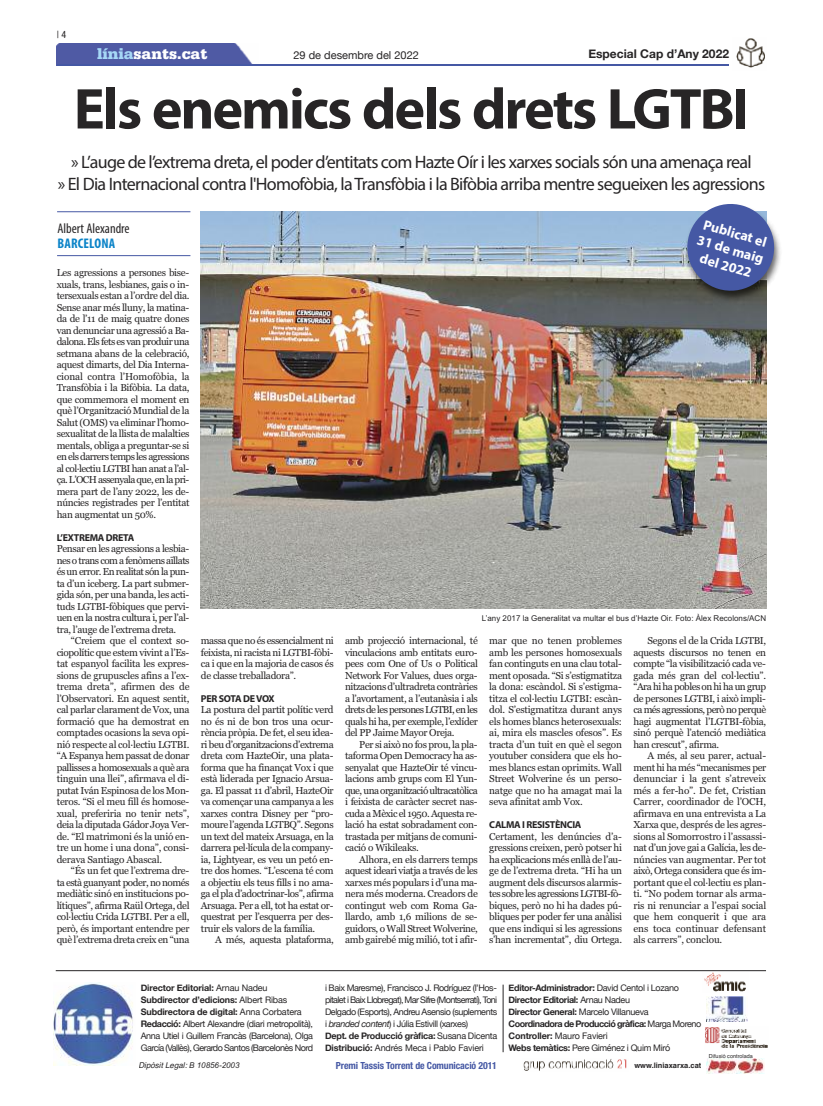
<style>
.page{position:relative;width:823px;height:1106px;background:#fff}
.page>*{position:absolute;margin:0;border:0;box-sizing:border-box;transform-origin:0 0}
.t1{font:700 58px "Myriad Pro";letter-spacing:-.035em;color:#272526}
.t2{font:18px/22px "Myriad Pro";letter-spacing:-.04em;color:#272526;text-align:center}
.t3{font:900 16px "Serifa";color:#fff}
.t4{font:700 14px "Myriad Pro";color:#fff}
.t5{font:condensed 14px "Myriad Pro";color:#272526}
.t6{font:700 condensed 14px "Myriad Pro";letter-spacing:.015em;color:#0c84c8}
.t7{font:700 12px "Helvetica Neue";color:#272526}
.t8{font:11px "Helvetica Neue";color:#272526}
.t9{font:10px/11.5px "Georgia";letter-spacing:-.03em;color:#272526;text-align:justify}
.t10{font:700 10px "Myriad Pro";letter-spacing:-.03em;color:#272526}
.t11{font:condensed 10px "Helvetica Neue";color:#272526}
.t12{font:700 condensed 9.8px "Helvetica Neue LT Std";letter-spacing:-.01em;color:#4558a4}
.t13{font:9px/12px "Helvetica Neue";letter-spacing:-.045em;color:#272526}
.t14{font:700 9px/12px "Helvetica Neue";letter-spacing:-.035em;color:#272526}
.t15{font:8px "Arial";color:#272526}
.t16{font:italic 8px "Helvetica";color:#272526}
.t17{font:700 7.5px "Helvetica";color:#272526}
.t18{font:5.5px "Helvetica";color:#272526}
.s1{color:#a6d8f6}
.s2{font-weight:700}
.s3{font-style:italic}
.s4{font-weight:400}
.s5{font-family:"Arial"}
</style>
<div class="page">
<div style="left:57px;top:44px;width:196px;height:20px;background:#4f5aa4"></div>
<hr style="left:57px;top:64px;width:708px;height:1px;background:#4558a4">
<hr style="left:56px;top:970px;width:709px;height:1px;background:#272526">
<img style="left:706px;top:1058px;width:57px;height:15px">
<img style="left:523px;top:1059px;width:104px;height:12px">
<img style="left:705px;top:1027px;width:62px;height:21px">
<img style="left:706px;top:996px;width:41px;height:25px">
<img style="left:704px;top:972px;width:42px;height:20px">
<img style="left:54px;top:982px;width:79px;height:83px">
<hr style="left:502px;top:984px;width:1px;height:68px;background:#272526">
<div style="left:729px;top:38px;width:36px;height:39px;background:#fff"></div>
<img style="left:736px;top:38px;width:29px;height:30px">
<hr style="left:57px;top:211px;width:133px;height:1px;background:#4558a4">
<img style="left:201px;top:211px;width:564px;height:398px">
<hr style="left:57px;top:255px;width:133px;height:1px;background:#4558a4">
<img style="left:670px;top:211px;width:111px;height:105px">
<svg style="left:682px;top:204px;width:96px;height:92px;background:#6271a4"></svg>
<p class="t11" style="left:57px;top:31px;width:11px">|4</p>
<h3 class="t3" style="left:97px;top:48px;width:112px"><span class="s1">línia</span>sants.cat</h3>
<p class="t8" style="left:293px;top:48px;width:127px">29 de desembre del 2022</p>
<p class="t7" style="left:588px;top:47px;width:142px">Especial Cap d’Any 2022</p>
<h1 class="t1" style="left:74px;top:87px;width:676px">Els enemics dels drets LGTBI</h1>
<h2 class="t2" style="left:58px;top:152px;width:708px">» L’auge de l’extrema dreta, el poder d’entitats com Hazte Oír i les xarxes socials són una amenaça real<br>» El Dia Internacional contra l'Homofòbia, laTransfòbia i la Bifòbia arriba mentre segueixen les agressions</h2>
<h3 class="t4" style="left:704px;top:219px;width:67px;rotate:16deg">Publicat el</h3>
<h3 class="t4" style="left:701px;top:253px;width:55px;rotate:16deg">del 2022</h3>
<h3 class="t5" style="left:57px;top:223px;width:74px">Albert Alexandre</h3>
<h3 class="t6" style="left:57px;top:238px;width:59px">BARCELONA</h3>
<h3 class="t4" style="left:698px;top:235px;width:70px;rotate:16deg">31 de maig</h3>
<p class="t9" style="left:57px;top:267px;width:134px">Les agressions a persones bise&shy;xuals, trans, lesbianes, gais o in&shy;tersexuals estan a l’ordre del dia.<br>Sense anar més lluny, la matina&shy;da de l’11 de maig quatre dones van denunciar una agressió a Ba&shy;dalona. Els fets es van produir una setmana abans de la celebració, aquest dimarts, del Dia Interna&shy;cional contra l’Homofòbia, la Transfòbia i la Bifòbia. La data, que commemora el moment en què l’Organització Mundial de la Salut (OMS) va eliminar l’homo&shy;sexualitat de la llista de malalties mentals, obliga a preguntar-se si en els darrers temps les agressions al col·lectiu LGTBI han anat a l’al&shy;ça. L’OCH assenyala que, en la pri&shy;mera part de l’any 2022, les de&shy;núncies registrades per l’entitat han augmentat un 50%.</p>
<p class="t10" style="left:57px;top:533px;width:79px">L’EXTREMA DRETA</p>
<p class="t9" style="left:57px;top:543px;width:134px">Pensar en les agressions a lesbia&shy;nes o trans com a fenòmens aïllats és un error. En realitat són la pun&shy;ta d’un iceberg. La part submer&shy;gida són, per una banda, les acti&shy;tuds LGTBI-fòbiques que pervi&shy;uen en la nostra cultura i, per l’al&shy;tra, l’auge de l’extrema dreta.</p>
<p class="t9" style="left:57px;top:635px;width:134px;text-indent:14px">“Creiem que el context so&shy;ciopolític que estem vivint a l’Es&shy;tat espanyol facilita les expres&shy;sions de grupuscles afins a l’ex&shy;trema dreta”, afirmen des de l’Observatori. En aquest sentit, cal parlar clarament de Vox, una formació que ha demostrat en comptades ocasions la seva opi&shy;nió respecte al col·lectiu LGTBI. “A Espanya hem passat de donar pallisses a homosexuals a què ara tinguin una llei”, afirmava el di&shy;putat Iván Espinosa de los Mon&shy;teros. “Si el meu fill és homose&shy;xual, preferiria no tenir nets”, deia la diputada Gádor Joya Ver&shy;de. “El matrimoni és la unió en&shy;tre un home i una dona”, consi&shy;derava Santiago Abascal.</p>
<p class="t9" style="left:57px;top:865px;width:134px;text-indent:14px">“És un fet que l’extrema dre&shy;ta està guanyant poder, no només mediàtic sinó en institucions po&shy;lítiques”, afirma Raül Ortega, del col·lectiu Crida LGTBI. Per a ell, però, és important entendre per què l’extrema dreta creix en “una</p>
<p class="t15" style="left:481px;top:614px;width:286px">L’any 2017 la Generalitat va multar el bus d’Hazte Oir. Foto: Àlex Recolons/ACN</p>
<p class="t9" style="left:201px;top:635px;width:134px">massa que no és essencialment ni feixista, ni racista ni LGTBI-fòbi&shy;ca i que en la majoria de casos és de classe treballadora”.</p>
<p class="t10" style="left:201px;top:694px;width:75px">PER SOTA DEVOX</p>
<p class="t9" style="left:201px;top:704px;width:134px">La postura del partit polític verd no és ni de bon tros una ocur&shy;rència pròpia. De fet, el seu idea&shy;ri beu d’organitzacions d’extrema dreta com HazteOir, una plata&shy;forma que ha finançat Vox i que està liderada per Ignacio Arsua&shy;ga. El passat 11 d’abril, HazteOir va començar una campanya a les xarxes contra Disney per “pro&shy;moure l’agenda LGTBQ”. Segons un text del mateix Arsuaga, en la darrera pel·lícula de la company&shy;ia, Lightyear, es veu un petó en&shy;tre dos homes. “L’escena té com a objectiu els teus fills i no ama&shy;ga el pla d’adoctrinar-los”, afirma Arsuaga. Per a ell, tot ha estat or&shy;questrat per l’esquerra per des&shy;truir els valors de la família.</p>
<p class="t9" style="left:215px;top:934px;width:120px">A més, aquesta plataforma,</p>
<p class="t9" style="left:345px;top:635px;width:134px">amb projecció internacional, té vinculacions amb entitats euro&shy;pees com One of Us o Political Network For Values, dues orga&shy;nitzacions d’ultradreta contràries a l’avortament, a l’eutanàsia i als drets de les persones LGTBI, en les quals hi ha, per exemple, l’exlíder del PP Jaime Mayor Oreja.</p>
<p class="t9" style="left:345px;top:738px;width:134px;text-indent:14px">Per si això no fos prou, la pla&shy;taforma Open Democracy ha as&shy;senyalat que HazteOir té vincu&shy;lacions amb grups com El Yun&shy;que, una organització ultracatòlica i feixista de caràcter secret nas&shy;cuda a Mèxic el 1950. Aquesta re&shy;lació ha estat sobradament con&shy;trastada per mitjans de comuni&shy;cació o Wikileaks.</p>
<p class="t9" style="left:345px;top:853px;width:134px;text-indent:14px">Alhora, en els darrers temps aquest ideari viatja a través de les xarxes més populars i d’una ma&shy;nera més moderna. Creadors de contingut web com Roma Ga&shy;llardo, amb 1,6 milions de se&shy;guidors, o Wall Street Wolverine, amb gairebé mig milió, tot i afir-</p>
<p class="t9" style="left:489px;top:635px;width:134px">mar que no tenen problemes amb les persones homosexuals fan continguts en una clau total&shy;ment oposada. “Si s’estigmatitza la dona: escàndol. Si s’estigma&shy;titza el col·lectiu LGTBI: escàn&shy;dol. S’estigmatitza durant anys els homes blancs heterosexuals: ai, mira els mascles ofesos”. Es tracta d’un tuit en què el segon youtuber considera que els ho&shy;mes blancs estan oprimits. Wall Street Wolverine és un perso&shy;natge que no ha amagat mai la seva afinitat amb Vox.</p>
<p class="t10" style="left:489px;top:821px;width:94px">CALMA I RESISTÈNCIA</p>
<p class="t9" style="left:489px;top:830px;width:134px">Certament, les denúncies d’a&shy;gressions creixen, però potser hi ha explicacions més enllà de l’au&shy;ge de l’extrema dreta. “Hi ha un augment dels discursos alarmis&shy;tes sobre les agressions LGTBI-fò&shy;biques, però no hi ha dades pú&shy;bliques per poder fer una anàlisi que ens indiqui si les agressions s’han incrementat”, diu Ortega.</p>
<p class="t9" style="left:633px;top:635px;width:134px;text-indent:14px">Segons el de la Crida LGTBI, aquests discursos no tenen en compte “la visibilització cada ve&shy;gada més gran del col·lectiu”. “Ara hi ha pobles on hi ha un grup de persones LGTBI, i això impli&shy;ca més agressions, però no perquè hagi augmentat l’LGTBI-fòbia, sinó perquè l’atenció mediàtica han crescut”, afirma.</p>
<p class="t9" style="left:633px;top:750px;width:134px;text-indent:14px">A més, al seu parer, actual&shy;ment hi ha més “mecanismes per denunciar i la gent s’atreveix més a fer-ho”. De fet, Cristian Carrer, coordinador de l’OCH, afirmava en una entrevista a La Xarxa que, després de les agres&shy;sions al Somorrostro i l’assassi&shy;nat d’un jove gai a Galícia, les de&shy;núncies van augmentar. Per tot això, Ortega considera que és im&shy;portant que el col·lectiu es plan&shy;ti. “No podem tornar als arma&shy;ris ni renunciar a l’espai social que hem conquerit i que ara ens toca continuar defensant als carrers”, conclou.</p>
<p class="t13" style="left:141px;top:981px;width:174px"><span class="s2">Director Editorial:</span> Arnau Nadeu <span class="s2">Subdirector d’edicions:</span> Albert Ribas <span class="s2">Subdirectora de digital:</span> Anna Corbatera <span class="s2">Redacció:</span> Albert Alexandre (diari metropolità), Anna Utiel i Guillem Francàs (Barcelona), Olga García (Vallès), Gerardo Santos (Barcelonès Nord</p>
<p class="t13" style="left:325px;top:981px;width:174px">i Baix Maresme), Francisco J. Rodríguez (l’Hos&shy;pitalet i Baix Llobregat), Mar Sifre (Montserratí), Toni Delgado (Esports), Andreu Asensio (suplements i <span class="s3">branded content</span>) i Júlia Estivill (xarxes)<br><span class="s2">Dept. de Producció gràfica:</span> Susana Dicenta <span class="s2">Distribució:</span> Andrés Meca i Pablo Favieri</p>
<p class="t14" style="left:508px;top:981px;width:194px">Editor-Administrador: <span class="s4">David Centol i Lozano </span>Director Editorial: <span class="s4">Arnau Nadeu<br></span>Director General: <span class="s4">Marcelo Villanueva </span>Coordinadora de Producció gràfica: <span class="s4">Marga Moreno </span>Controller: <span class="s4">Mauro Favieri<br></span>Webs temàtics: <span class="s4">Pere Giménez i Quim Miró</span></p>
<p class="t16" style="left:138px;top:1060px;width:102px">Dipòsit Legal: <span class="s5">B 10856-2003</span></p>
<p class="t12" style="left:336px;top:1062px;width:162px">Premi Tassis Torrent de Comunicació 2011</p>
<p class="t17" style="left:634px;top:1060px;width:68px">www.liniaxarxa.cat</p>
<p class="t18" style="left:708px;top:1052px;width:46px">Difusió controlada</p>
</div>
